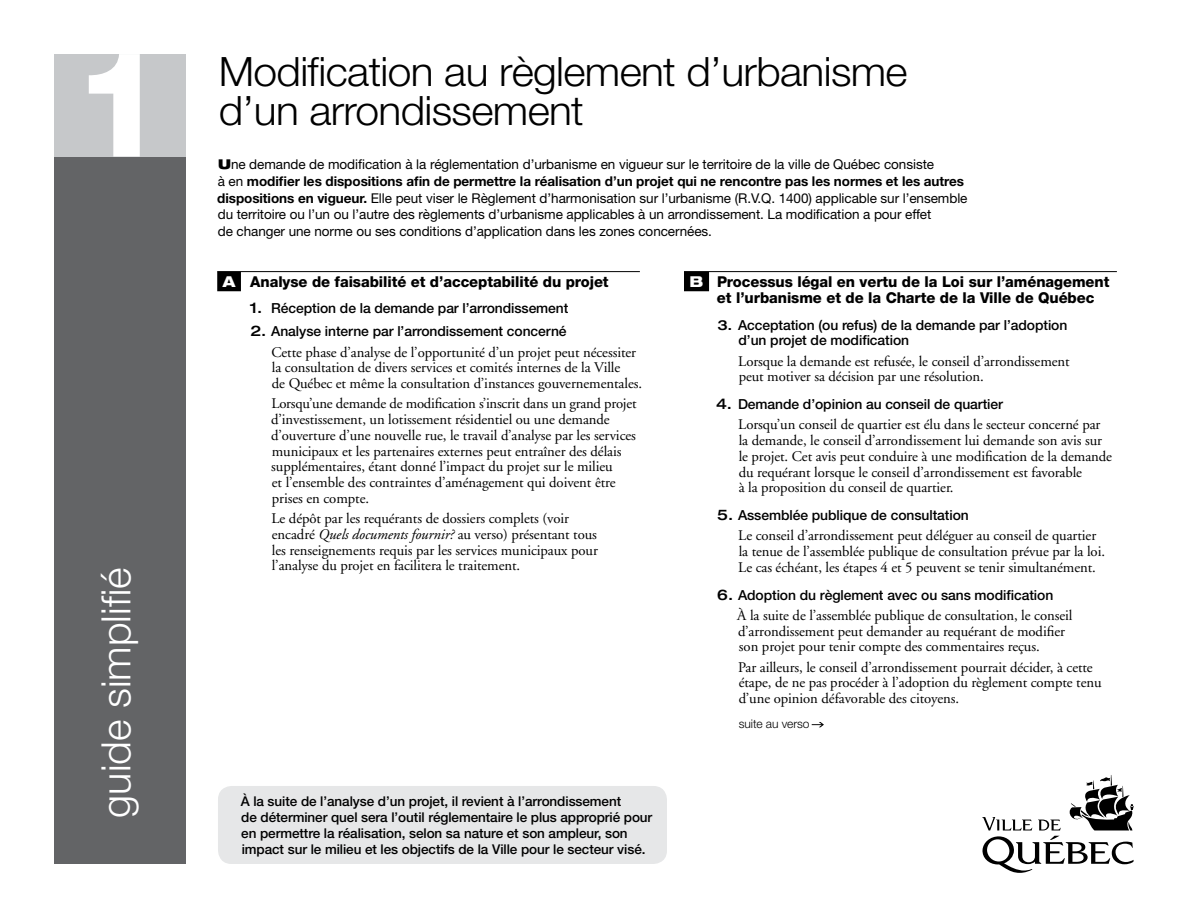
<style>
.page{position:relative;width:1188px;height:918px;background:#fff}
.page>*{position:absolute;margin:0;border:0;box-sizing:border-box;transform-origin:0 0}
.t1{font:800 147px "Helvetica Neue";color:#fff}
.t2{font:300 40.5px/39px "Helvetica Neue";letter-spacing:-.015em;color:#000;scale:1.05 1}
.t3{font:300 40.5px "Helvetica Neue";color:#fff}
.t4{font:800 15px/16.5px "Helvetica Neue";letter-spacing:-.005em;color:#000}
.t5{font:14.7px/15.8px "Adobe Garamond";letter-spacing:-.005em;color:#000}
.t6{font:500 13.8px/15.8px "Helvetica Neue";letter-spacing:-.005em;color:#000}
.t7{font:13.5px/16.8px "Helvetica Neue";letter-spacing:-.005em;color:#000}
.t8{font:500 13.5px/16px "Helvetica Neue";letter-spacing:-.005em;color:#000}
.t9{font:300 12px "Helvetica Neue";letter-spacing:-.005em;color:#000}
.s1{font-weight:900;font-stretch:expanded}
.s2{font-weight:700}
.s3{font-stretch:expanded;color:#fff}
.s4{font-stretch:expanded}
.s5{font-stretch:expanded;font-size:14.7px}
.s6{font-style:italic}
</style>
<div class="page">
<svg style="left:982px;top:817px;width:50px;height:13px"></svg>
<svg style="left:982px;top:836px;width:152px;height:37px"></svg>
<svg style="left:1038px;top:775px;width:96px;height:55px"></svg>
<div style="left:54px;top:54px;width:132px;height:105px;background:#c6c8ca"></div>
<div style="left:54px;top:158px;width:132px;height:706px;background:#636466"></div>
<div style="left:684px;top:272px;width:25px;height:19px;background:#000"></div>
<hr style="left:684px;top:271px;width:433px;height:1px;background:#000">
<div style="left:217px;top:272px;width:24px;height:19px;background:#000"></div>
<hr style="left:217px;top:271px;width:423px;height:1px;background:#000">
<div style="left:218px;top:786px;width:449px;height:78px;background:#e6e7e8;border-radius:14px"></div>
<svg style="left:812px;top:722px;width:12px;height:5px"></svg>
<h1 class="t1" style="left:73px;top:17px;width:94px">1</h1>
<h2 class="t3" style="left:91px;top:818px;width:252px;rotate:-90deg">guide simplifié</h2>
<h2 class="t2" style="left:219px;top:51px;width:658px">Modification au règlement d’urbanisme d’un arrondissement</h2>
<p class="t7" style="left:217px;top:155px;width:752px"><span class="s1">U</span>ne demande de modification à la réglementation d’urbanisme en vigueur sur le territoire de la ville de Québec consiste<br>à en <span class="s2">modifier les dispositions afin de permettre la réalisation d’un projet qui ne rencontre pas les normes et les autres dispositions en vigueur.</span> Elle peut viser le Règlement d’harmonisation sur l’urbanisme (R.V.Q. 1400) applicable sur l’ensemble du territoire ou l’un ou l’autre des règlements d’urbanisme applicables à un arrondissement. La modification a pour effet<br>de changer une norme ou ses conditions d’application dans les zones concernées.</p>
<p class="t4" style="left:717px;top:273px;width:394px;text-indent:-27px"><span class="s3">B</span> Processus légal en vertu de la Loi sur l’aménagement et l’urbanisme et de la Charte de la Ville de Québec</p>
<p class="t6" style="left:738px;top:317px;width:330px;text-indent:-21px"><span class="s4">3.</span> Acceptation (ou refus) de la demande par l’adoption d’un projet de modification</p>
<p class="t5" style="left:738px;top:353px;width:333px">Lorsque la demande est refusée, le conseil d’arrondissement peut motiver sa décision par une résolution.</p>
<p class="t6" style="left:716px;top:396px;width:289px"><span class="s5">4.</span> Demande d’opinion au conseil de quartier</p>
<p class="t5" style="left:738px;top:417px;width:375px">Lorsqu’un conseil de quartier est élu dans le secteur concerné par la demande, le conseil d’arrondissement lui demande son avis sur le projet. Cet avis peut conduire à une modification de la demande du requérant lorsque le conseil d’arrondissement est favorable<br>à la proposition du conseil de quartier.</p>
<p class="t6" style="left:717px;top:507px;width:253px"><span class="s5">5.</span> Assemblée publique de consultation</p>
<p class="t5" style="left:738px;top:528px;width:368px">Le conseil d’arrondissement peut déléguer au conseil de quartier la tenue de l’assemblée publique de consultation prévue par la loi.<br>Le cas échéant, les étapes 4 et 5 peuvent se tenir simultanément.</p>
<p class="t6" style="left:717px;top:587px;width:338px"><span class="s5">6.</span> Adoption du règlement avec ou sans modification</p>
<p class="t5" style="left:737px;top:608px;width:337px">À la suite de l’assemblée publique de consultation, le conseil d’arrondissement peut demander au requérant de modifier son projet pour tenir compte des commentaires reçus.</p>
<p class="t5" style="left:738px;top:659px;width:365px">Par ailleurs, le conseil d’arrondissement pourrait décider, à cette étape, de ne pas procéder à l’adoption du règlement compte tenu d’une opinion défavorable des citoyens.</p>
<p class="t4" style="left:223px;top:273px;width:387px"><span class="s3">A</span> Analyse de faisabilité et d’acceptabilité du projet</p>
<p class="t6" style="left:250px;top:300px;width:320px"><span class="s5">1.</span> Réception de la demande par l’arrondissement</p>
<p class="t6" style="left:250px;top:323px;width:318px"><span class="s5">2.</span> Analyse interne par l’arrondissement concerné</p>
<p class="t5" style="left:271px;top:344px;width:372px">Cette phase d’analyse de l’opportunité d’un projet peut nécessiter la consultation de divers services et comités internes de la Ville<br>de Québec et même la consultation d’instances gouvernementales.</p>
<p class="t5" style="left:271px;top:396px;width:367px">Lorsqu’une demande de modification s’inscrit dans un grand projet d’investissement, un lotissement résidentiel ou une demande d’ouverture d’une nouvelle rue, le travail d’analyse par les services municipaux et les partenaires externes peut entraîner des délais supplémentaires, étant donné l’impact du projet sur le milieu<br>et l’ensemble des contraintes d’aménagement qui doivent être prises en compte.</p>
<p class="t5" style="left:272px;top:511px;width:328px">Le dépôt par les requérants de dossiers complets (voir encadré <span class="s6">Quels documents fournir?</span> au verso) présentant tous les renseignements requis par les services municipaux pour l’analyse du projet en facilitera le traitement.</p>
<p class="t8" style="left:241px;top:793px;width:413px">À la suite de l’analyse d’un projet, il revient à l’arrondissement<br>de déterminer quel sera l’outil réglementaire le plus approprié pour en permettre la réalisation, selon sa nature et son ampleur, son impact sur le milieu et les objectifs de la Ville pour le secteur visé.</p>
<p class="t9" style="left:739px;top:716px;width:72px">suite au verso</p>
</div>
